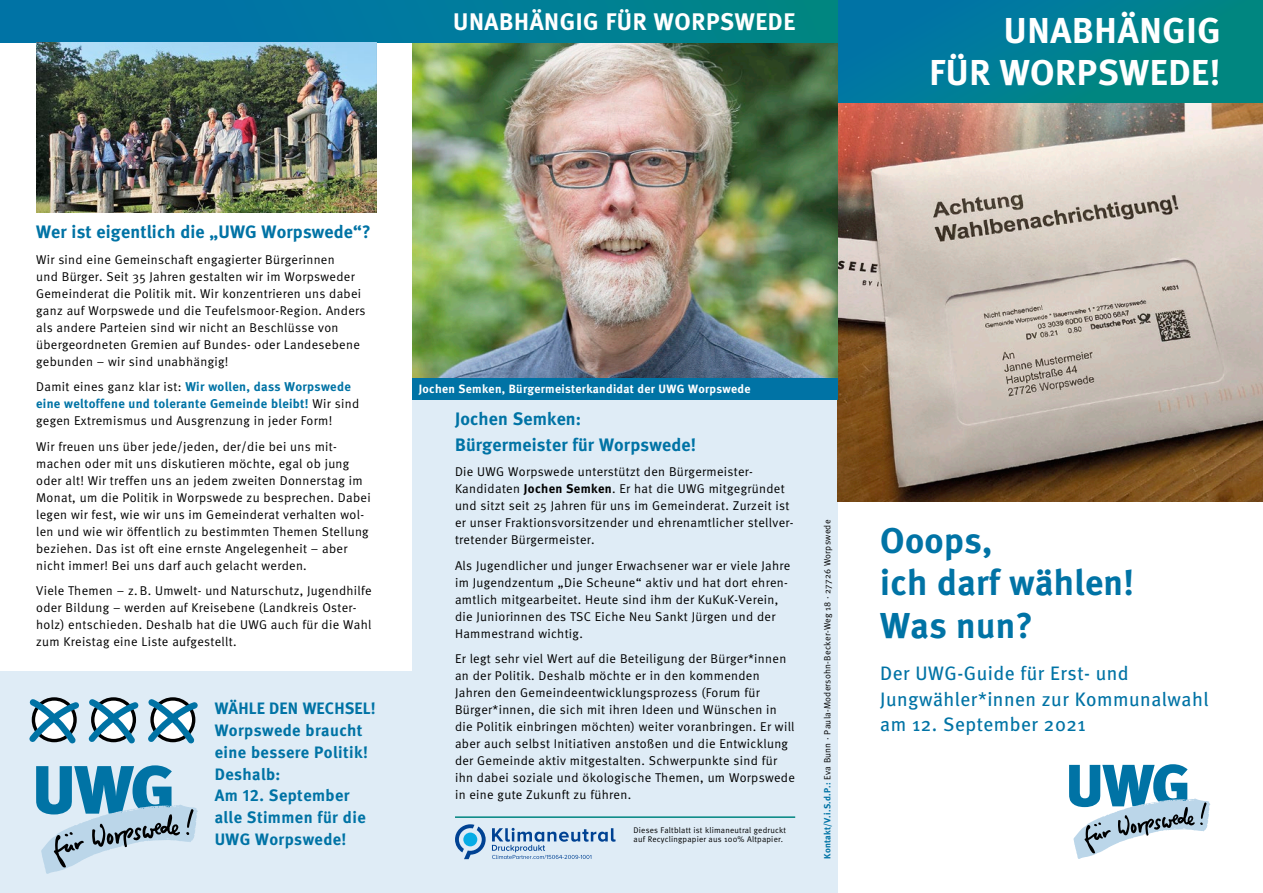
<style>
.page{position:relative;width:1263px;height:893px;background:#fff}
.page>*{position:absolute;margin:0;border:0;box-sizing:border-box;transform-origin:0 0}
.t1{font:700 36px/42.5px "Meta";letter-spacing:.01em;color:#0073a5}
.t2{font:700 36px/42.5px "Meta";letter-spacing:.02em;color:#fff;text-align:right}
.t3{font:700 24px "Meta";letter-spacing:.025em;color:#fff}
.t4{font:19.5px/25.5px "Meta";letter-spacing:.025em;color:#0073a5}
.t5{font:700 18px/25.5px "Meta";letter-spacing:.01em;color:#0073a5}
.t6{font:700 16.5px/21.8px "Meta";letter-spacing:.025em;color:#0073a5}
.t7{font:12.75px/17px "Meta Normal";letter-spacing:.025em;color:#000}
.t8{font:700 12.75px/17px "Meta";letter-spacing:.025em;color:#0073a5}
.t9{font:700 12px "Meta";letter-spacing:.025em;color:#fff}
.t10{font:9px "Meta Normal";letter-spacing:.025em;color:#000}
.t11{font:8.25px/8.6px "Meta Normal";letter-spacing:.025em;color:#000}
.s1{font-family:"Meta Normal";font-weight:400;color:#000}
.s2{font-family:"Meta Bold Caps Expert";font-weight:400}
.s3{font-family:"Meta";font-weight:700}
.s4{font-family:"Meta";font-weight:700;color:#0073a5}
</style>
<div class="page">
<div style="left:412px;top:395px;width:426px;height:498px;background:#dfecf6"></div>
<img style="left:838px;top:102px;width:425px;height:400px">
<div style="left:838px;top:0;width:425px;height:102px;background:linear-gradient(to right,#0074a9,#00897c)"></div>
<svg style="left:1069px;top:764px;width:141px;height:95px"></svg>
<div style="left:0;top:672px;width:412px;height:221px;background:#dfecf6"></div>
<svg style="left:36px;top:765px;width:162px;height:109px"></svg>
<svg style="left:29px;top:697px;width:169px;height:46px"></svg>
<img style="left:412px;top:43px;width:426px;height:336px">
<div style="left:412px;top:379px;width:426px;height:21px;background:#0073a5"></div>
<div style="left:0;top:0;width:838px;height:43px;background:linear-gradient(to right,#006fae,#008687)"></div>
<img style="left:36px;top:43px;width:340px;height:170px">
<svg style="left:455px;top:824px;width:31px;height:35px"></svg>
<svg style="left:492px;top:828px;width:124px;height:31px"></svg>
<hr style="left:455px;top:816px;width:340px;height:2px;background:#008580">
<h2 class="t3" style="left:453px;top:7px;width:343px">UNABHÄNGIG FÜR WORPSWEDE</h2>
<h1 class="t2" style="left:929px;top:8px;width:292px">UNABHÄNGIG<br>FÜR WORPSWEDE!</h1>
<h3 class="t5" style="left:36px;top:219px;width:336px">Wer ist eigentlich die „UWG Worpswede“?</h3>
<p class="t7" style="left:36px;top:251px;width:331px">Wir sind eine Gemeinschaft engagierter Bürgerinnen<br>und Bürger. Seit 35 Jahren gestalten wir im Worpsweder Gemeinderat die Politik mit. Wir konzentrieren uns dabei ganz auf Worpswede und die Teufelsmoor-Region. Anders als andere Parteien sind wir nicht an Beschlüsse von übergeordneten Gremien auf Bundes- oder Landesebene gebunden – wir sind unabhängig!</p>
<p class="t8" style="left:36px;top:378px;width:325px"><span class="s1">Damit eines ganz klar ist:</span> Wir wollen, dass Worpswede eine weltoffene und tolerante Gemeinde bleibt! <span class="s1">Wir sind</span></p>
<p class="t7" style="left:36px;top:408px;width:302px;line-height:25.5px">gegen Extremismus und Ausgrenzung in jeder Form!<br>Wir freuen uns über jede/jeden, der/die bei uns mit-</p>
<p class="t7" style="left:36px;top:455px;width:336px">machen oder mit uns diskutieren möchte, egal ob jung oder alt! Wir treffen uns an jedem zweiten Donnerstag im Monat, um die Politik in Worpswede zu besprechen. Dabei legen wir fest, wie wir uns im Gemeinderat verhalten wol&shy;len und wie wir öffentlich zu bestimmten Themen Stellung beziehen. Das ist oft eine ernste Angelegenheit – aber nicht immer! Bei uns darf auch gelacht werden.</p>
<p class="t7" style="left:36px;top:582px;width:337px">Viele Themen – z. B. Umwelt- und Naturschutz, Jugendhilfe oder Bildung – werden auf Kreisebene (Landkreis Oster&shy;holz) entschieden. Deshalb hat die UWG auch für die Wahl zum Kreistag eine Liste aufgestellt.</p>
<p class="t6" style="left:215px;top:698px;width:162px">WÄHLE DEN WECHSEL!<br>Worpswede braucht eine bessere Politik!<br>Deshalb:<br>Am <span class="s2">12</span>. September alle Stimmen für die<br>UWG Worpswede!</p>
<p class="t9" style="left:419px;top:382px;width:333px">Jochen Semken, Bürgermeisterkandidat der UWG Worpswede</p>
<h3 class="t5" style="left:455px;top:406px;width:243px">Jochen Semken:<br>Bürgermeister für Worpswede!</h3>
<p class="t7" style="left:455px;top:463px;width:340px">Die UWG Worpswede unterstützt den Bürgermeister-Kandidaten <span class="s3">Jochen Semken</span>. Er hat die UWG mitgegründet und sitzt seit 25 Jahren für uns im Gemeinderat. Zurzeit ist er unser Fraktionsvorsitzender und ehrenamtlicher stellver&shy;tretender Bürgermeister.</p>
<p class="t7" style="left:455px;top:557px;width:337px">Als Jugendlicher und junger Erwachsener war er viele Jahre im Jugendzentum „Die Scheune“ aktiv und hat dort ehren&shy;amtlich mitgearbeitet. Heute sind ihm der KuKuK-Verein, die Juniorinnen des TSC Eiche Neu Sankt Jürgen und der Hammestrand wichtig.</p>
<p class="t7" style="left:455px;top:650px;width:341px">Er legt sehr viel Wert auf die Beteiligung der Bürger*innen an der Politik. Deshalb möchte er in den kommenden Jahren den Gemeindeentwicklungsprozess (Forum für Bürger*innen, die sich mit ihren Ideen und Wünschen in die Politik einbringen möchten) weiter voranbringen. Er will aber auch selbst Initiativen anstoßen und die Entwicklung der Gemeinde aktiv mitgestalten. Schwerpunkte sind für ihn dabei soziale und ökologische Themen, um Worpswede in eine gute Zukunft zu führen.</p>
<p class="t11" style="left:634px;top:826px;width:154px">Dieses Faltblatt ist klimaneutral gedruckt auf Recyclingpapier aus 100% Altpapier.</p>
<p class="t10" style="left:822px;top:859px;width:341px;rotate:-90deg"><span class="s4">Kontakt/V.i.S.d.P.:</span> Eva Bunn · Paula-Modersohn-Becker-Weg 18 · 27726 Worpswede</p>
<h1 class="t1" style="left:880px;top:519px;width:255px">Ooops,<br>ich darf wählen!<br>Was nun?</h1>
<h3 class="t4" style="left:880px;top:661px;width:330px">Der UWG-Guide für Erst- und<br>Jungwähler*innen zur Kommunalwahl am 12. September 2021</h3>
</div>
